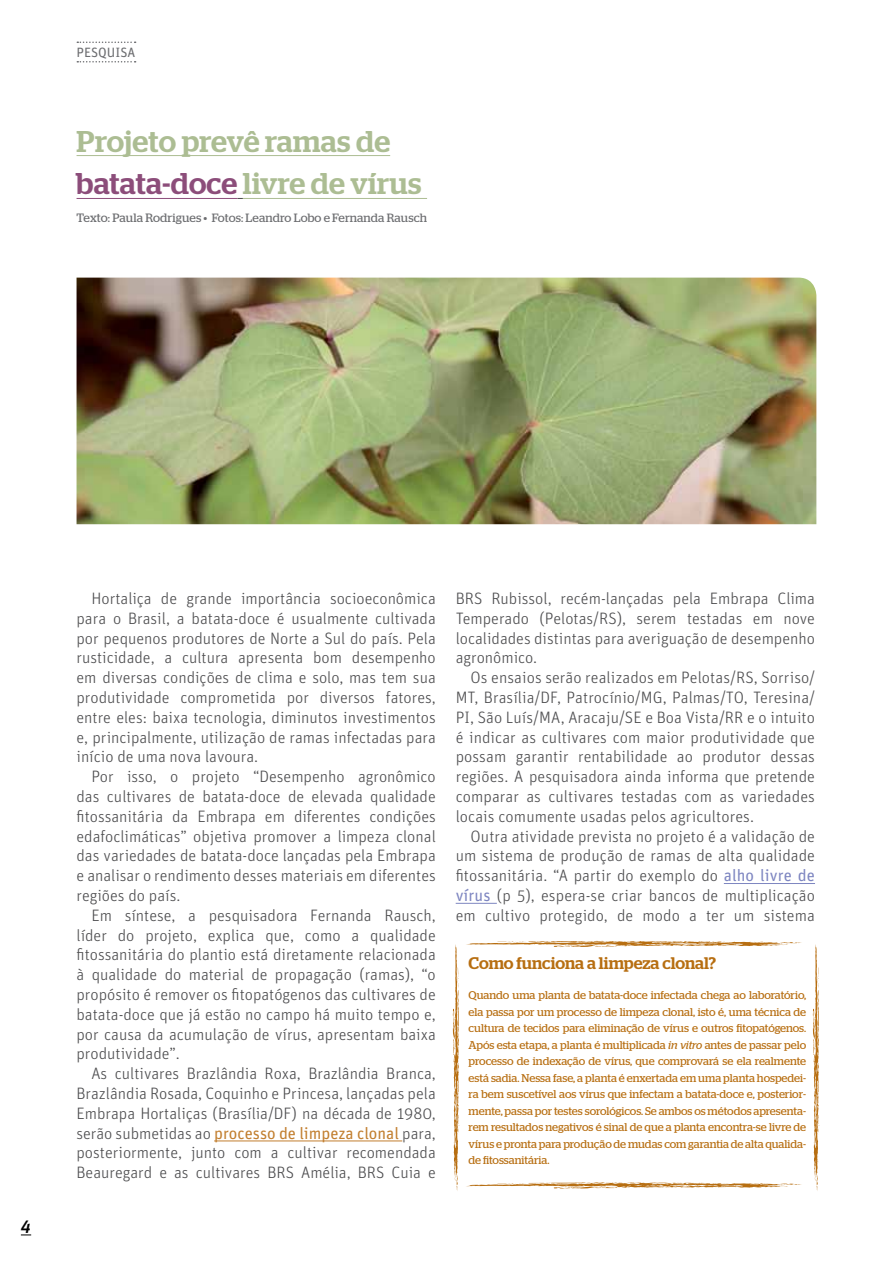
<style>
.page{position:relative;width:893px;height:1263px;background:#fff}
.page>*{position:absolute;margin:0;border:0;box-sizing:border-box;transform-origin:0 0}
.t1{font:500 30px/42.9px "Stag";letter-spacing:.005em;color:#acbd93}
.t2{font:italic 500 18px "Unit Pro";color:#000}
.t3{font:500 16.8px "Stag";color:#b76e11}
.t4{font:300 16.5px/19.8px "Unit Pro";color:#4d4d4f;text-align:justify}
.t5{font:13.5px "Unit Pro";color:#6d6e71}
.t6{font:12px "Stag";letter-spacing:.01em;color:#6d6e71}
.t7{font:11.25px/16.5px "Stag";color:#b76e11;text-align:justify}
.s1{color:#8c4d7a}
.s2{font-size:12.15px}
.s3{font-weight:400;color:#c27f30}
.s4{font-weight:400;color:#7e86c1}
.s5{font-style:italic}
</style>
<div class="page">
<hr style="left:214px;top:1141px;width:188px;height:1px;background:#c27f30">
<hr style="left:724px;top:883px;width:91px;height:1px;background:#7e86c1">
<hr style="left:456px;top:903px;width:41px;height:1px;background:#7e86c1">
<hr style="left:77px;top:155px;width:313px;height:1px;background:#acbd93">
<hr style="left:77px;top:198px;width:161px;height:1px;background:#8c4d7a">
<hr style="left:243px;top:198px;width:184px;height:1px;background:#acbd93">
<svg style="left:77px;top:61px;width:59px;height:2px"></svg>
<svg style="left:77px;top:42px;width:59px;height:1px"></svg>
<img style="left:77px;top:278px;width:739px;height:246px">
<svg style="left:453px;top:944px;width:7px;height:247px"></svg>
<svg style="left:813px;top:944px;width:7px;height:247px"></svg>
<svg style="left:466px;top:941px;width:336px;height:6px"></svg>
<svg style="left:466px;top:1182px;width:336px;height:7px"></svg>
<p class="t5" style="left:77px;top:44px;width:60px">PESQUISA</p>
<h1 class="t1" style="left:77px;top:119px;width:346px">Projeto prevê ramas de <span class="s1">batata-doce</span> livre de vírus</h1>
<p class="t6" style="left:77px;top:211px;width:352px"><span class="s2">Texto: Paula Rodrigues</span> • Fotos: Leandro Lobo e Fernanda Rausch</p>
<p class="t2" style="left:21px;top:1215px;width:12px">4</p>
<p class="t4" style="left:77px;top:588px;width:361px;text-indent:15px">Hortaliça de grande importância socioeconômica para o Brasil, a batata-doce é usualmente cultivada por pequenos produtores de Norte a Sul do país. Pela rusticidade, a cultura apresenta bom desempenho em diversas condições de clima e solo, mas tem sua produtividade comprometida por diversos fatores, entre eles: baixa tecnologia, diminutos investimentos e, principalmente, utilização de ramas infectadas para início de uma nova lavoura.</p>
<p class="t4" style="left:77px;top:767px;width:361px;text-indent:15px">Por isso, o projeto “Desempenho agronômico das cultivares de batata-doce de elevada qualidade fitossanitária da Embrapa em diferentes condições edafoclimáticas” objetiva promover a limpeza clonal das variedades de batata-doce lançadas pela Embrapa e analisar o rendimento desses materiais em diferentes regiões do país.</p>
<p class="t4" style="left:77px;top:905px;width:361px;text-indent:15px">Em síntese, a pesquisadora Fernanda Rausch, líder do projeto, explica que, como a qualidade fitossanitária do plantio está diretamente relacionada à qualidade do material de propagação (ramas), “o propósito é remover os fitopatógenos das cultivares de batata-doce que já estão no campo há muito tempo e, por causa da acumulação de vírus, apresentam baixa produtividade”.</p>
<p class="t4" style="left:77px;top:1064px;width:361px;text-indent:15px">As cultivares Brazlândia Roxa, Brazlândia Branca, Brazlândia Rosada, Coquinho e Princesa, lançadas pela Embrapa Hortaliças (Brasília/DF) na década de 1980, serão submetidas ao <span class="s3">processo de limpeza clonal</span> para, posteriormente, junto com a cultivar recomendada Beauregard e as cultivares BRS Amélia, BRS Cuia e</p>
<p class="t4" style="left:456px;top:588px;width:361px">BRS Rubissol, recém-lançadas pela Embrapa Clima Temperado (Pelotas/RS), serem testadas em nove localidades distintas para averiguação de desempenho agronômico.</p>
<p class="t4" style="left:456px;top:668px;width:361px;text-indent:15px">Os ensaios serão realizados em Pelotas/RS, Sorriso/ MT, Brasília/DF, Patrocínio/MG, Palmas/TO, Teresina/ PI, São Luís/MA, Aracaju/SE e Boa Vista/RR e o intuito é indicar as cultivares com maior produtividade que possam garantir rentabilidade ao produtor dessas regiões. A pesquisadora ainda informa que pretende comparar as cultivares testadas com as variedades locais comumente usadas pelos agricultores.</p>
<p class="t4" style="left:456px;top:826px;width:361px;text-indent:15px">Outra atividade prevista no projeto é a validação de um sistema de produção de ramas de alta qualidade fitossanitária. “A partir do exemplo do <span class="s4">alho livre de vírus</span> (p 5), espera-se criar bancos de multiplicação em cultivo protegido, de modo a ter um sistema</p>
<p class="t3" style="left:469px;top:954px;width:249px">Como funciona a limpeza clonal?</p>
<p class="t7" style="left:469px;top:987px;width:339px">Quando uma planta de batata-doce infectada chega ao laboratório, ela passa por um processo de limpeza clonal, isto é, uma técnica de cultura de tecidos para eliminação de vírus e outros -topatógenos.<br>Após esta etapa, a planta é multiplicada <span class="s5">in vitro</span> antes de passar pelo processo de indexação de vírus, que comprovará se ela realmente está sadia. Nessa fase, a planta é enxertada em uma planta hospedei&shy;ra bem suscetível aos vírus que infectam a batata-doce e, posterior&shy;mente, passa por testes sorológicos. Se ambos os métodos apresenta&shy;rem resultados negativos é sinal de que a planta encontra-se livre de vírus e pronta para produção de mudas com garantia de alta qualida&shy;de -tossanitária.</p>
</div>
